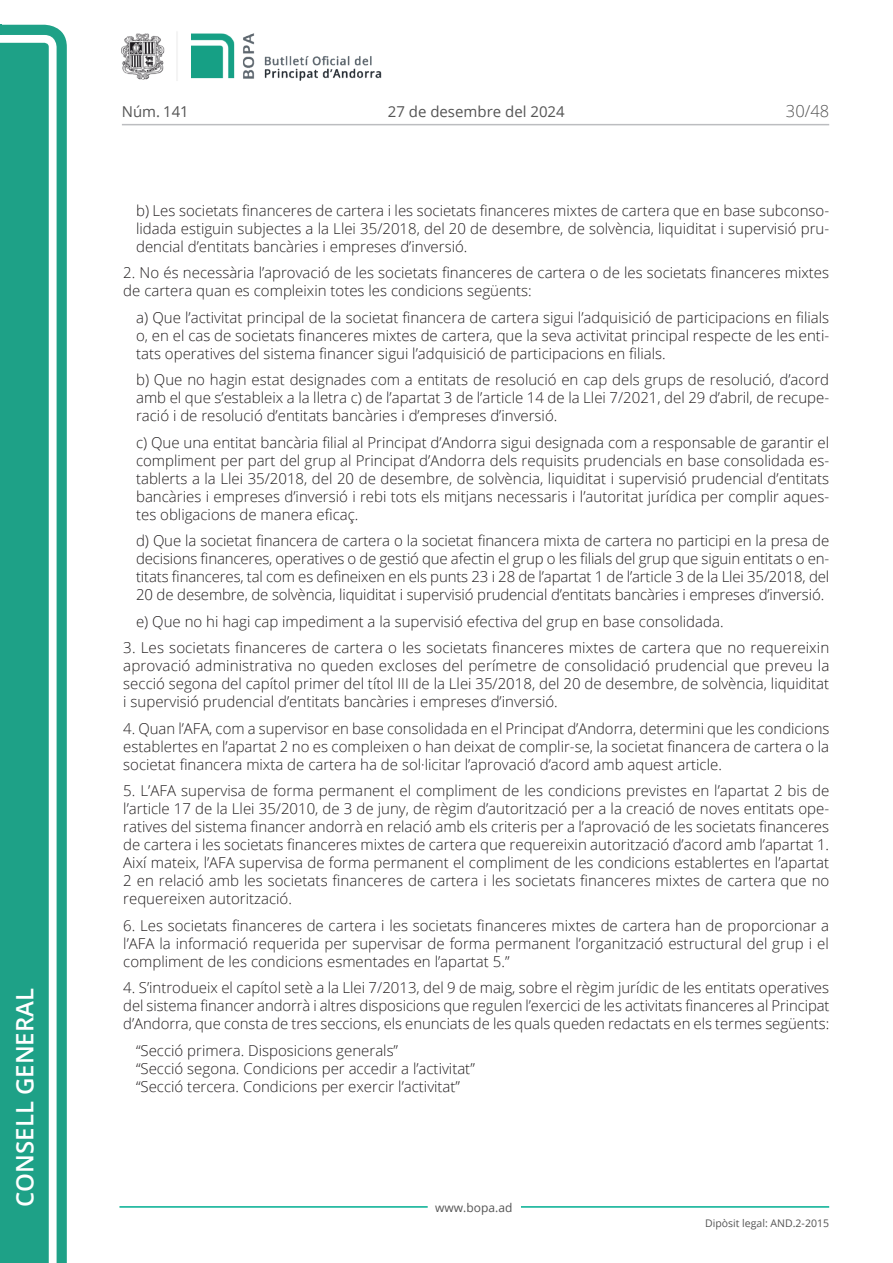
<style>
.page{position:relative;width:893px;height:1263px;background:#fff}
.page>*{position:absolute;margin:0;border:0;box-sizing:border-box;transform-origin:0 0}
.t1{font:600 24px "Open Sans";color:#fff}
.t2{font:300 16.5px "Open Sans";color:#545454}
.Body_text{font:300 15px/18px "Open Sans";color:#231f20;text-align:justify}
.Body_text_i{font:300 15px/18px "Open Sans";color:#231f20;text-align:justify}
.Body_text_NOS{font:300 15px "Open Sans";color:#231f20}
.t3{font:15px "Open Sans";color:#545454}
.t4{font:12px "Open Sans";color:#545454}
.t5{font:10.5px "Open Sans";color:#545454}
</style>
<div class="page">
<svg style="left:0;top:25px;width:67px;height:1238px;fill:#1ea187"></svg>
<div style="left:0;top:43px;width:49px;height:1220px;background:#1ea187"></div>
<img style="left:122px;top:32px;width:260px;height:49px">
<hr style="left:119px;top:1206px;width:309px;height:2px;background:#00ae91">
<hr style="left:521px;top:1206px;width:308px;height:2px;background:#00ae91">
<hr style="left:122px;top:124px;width:707px;height:1px;background:#bcbdc0">
<h1 class="t1" style="left:8px;top:1207px;width:220px;rotate:-90deg">Consell General</h1>
<p class="t3" style="left:122px;top:102px;width:68px">Núm. 141</p>
<p class="t3" style="left:388px;top:102px;width:178px">27 de desembre del 2024</p>
<p class="t2" style="left:786px;top:100px;width:45px">30/48</p>
<p class="Body_text_i" style="left:136px;top:201px;width:695px">b) Les societats financeres de cartera i les societats financeres mixtes de cartera que en base subconso&shy;lidada estiguin subjectes a la Llei 35/2018, del 20 de desembre, de solvència, liquiditat i supervisió pru&shy;dencial d’entitats bancàries i empreses d’inversió.</p>
<p class="Body_text" style="left:123px;top:263px;width:707px">2. No és necessària l’aprovació de les societats financeres de cartera o de les societats financeres mixtes de cartera quan es compleixin totes les condicions següents:</p>
<p class="Body_text_i" style="left:136px;top:308px;width:695px">a) Que l’activitat principal de la societat financera de cartera sigui l’adquisició de participacions en filials o, en el cas de societats financeres mixtes de cartera, que la seva activitat principal respecte de les enti&shy;tats operatives del sistema financer sigui l’adquisició de participacions en filials.</p>
<p class="Body_text_i" style="left:136px;top:370px;width:695px">b) Que no hagin estat designades com a entitats de resolució en cap dels grups de resolució, d’acord amb el que s’estableix a la lletra c) de l’apartat 3 de l’article 14 de la Llei 7/2021, del 29 d’abril, de recupe&shy;ració i de resolució d’entitats bancàries i d’empreses d’inversió.</p>
<p class="Body_text_i" style="left:136px;top:433px;width:695px">c) Que una entitat bancària filial al Principat d’Andorra sigui designada com a responsable de garantir el compliment per part del grup al Principat d’Andorra dels requisits prudencials en base consolidada es&shy;tablerts a la Llei 35/2018, del 20 de desembre, de solvència, liquiditat i supervisió prudencial d’entitats bancàries i empreses d’inversió i rebi tots els mitjans necessaris i l’autoritat jurídica per complir aques&shy;tes obligacions de manera eficaç.</p>
<p class="Body_text_i" style="left:136px;top:531px;width:695px">d) Que la societat financera de cartera o la societat financera mixta de cartera no participi en la presa de decisions financeres, operatives o de gestió que afectin el grup o les filials del grup que siguin entitats o en&shy;titats financeres, tal com es defineixen en els punts 23 i 28 de l’apartat 1 de l’article 3 de la Llei 35/2018, del 20 de desembre, de solvència, liquiditat i supervisió prudencial d’entitats bancàries i empreses d’inversió.</p>
<p class="Body_text_i" style="left:136px;top:612px;width:589px">e) Que no hi hagi cap impediment a la supervisió efectiva del grup en base consolidada.</p>
<p class="Body_text" style="left:123px;top:638px;width:708px">3. Les societats financeres de cartera o les societats financeres mixtes de cartera que no requereixin aprovació administrativa no queden excloses del perímetre de consolidació prudencial que preveu la secció segona del capítol primer del títol III de la Llei 35/2018, del 20 de desembre, de solvència, liquiditat i supervisió prudencial d’entitats bancàries i empreses d’inversió.</p>
<p class="Body_text" style="left:123px;top:719px;width:708px">4. Quan l’AFA, com a supervisor en base consolidada en el Principat d’Andorra, determini que les condicions establertes en l’apartat 2 no es compleixen o han deixat de complir-se, la societat financera de cartera o la societat financera mixta de cartera ha de sol·licitar l’aprovació d’acord amb aquest article.</p>
<p class="Body_text" style="left:123px;top:781px;width:708px">5. L’AFA supervisa de forma permanent el compliment de les condicions previstes en l’apartat 2 bis de l’article 17 de la Llei 35/2010, de 3 de juny, de règim d’autorització per a la creació de noves entitats ope&shy;ratives del sistema financer andorrà en relació amb els criteris per a l’aprovació de les societats financeres de cartera i les societats financeres mixtes de cartera que requereixin autorització d’acord amb l’apartat 1.<br>Així mateix, l’AFA supervisa de forma permanent el compliment de les condicions establertes en l’apartat 2 en relació amb les societats financeres de cartera i les societats financeres mixtes de cartera que no requereixen autorització.</p>
<p class="Body_text" style="left:123px;top:916px;width:707px">6. Les societats financeres de cartera i les societats financeres mixtes de cartera han de proporcionar a l’AFA la informació requerida per supervisar de forma permanent l’organització estructural del grup i el compliment de les condicions esmentades en l’apartat 5.”</p>
<p class="Body_text" style="left:123px;top:978px;width:708px">4. S’introdueix el capítol setè a la Llei 7/2013, del 9 de maig, sobre el règim jurídic de les entitats operatives del sistema financer andorrà i altres disposicions que regulen l’exercici de les activitats financeres al Principat d’Andorra, que consta de tres seccions, els enunciats de les quals queden redactats en els termes següents:</p>
<p class="Body_text_NOS" style="left:136px;top:1040px;width:264px">“Secció primera. Disposicions generals”</p>
<p class="Body_text_NOS" style="left:136px;top:1058px;width:340px">“Secció segona. Condicions per accedir a l’activitat”</p>
<p class="Body_text_i" style="left:136px;top:1077px;width:326px">“Secció tercera. Condicions per exercir l’activitat”</p>
<p class="t4" style="left:435px;top:1199px;width:79px">www.bopa.ad</p>
<p class="t5" style="left:705px;top:1216px;width:125px">Dipòsit legal: AND.2-2015</p>
</div>
